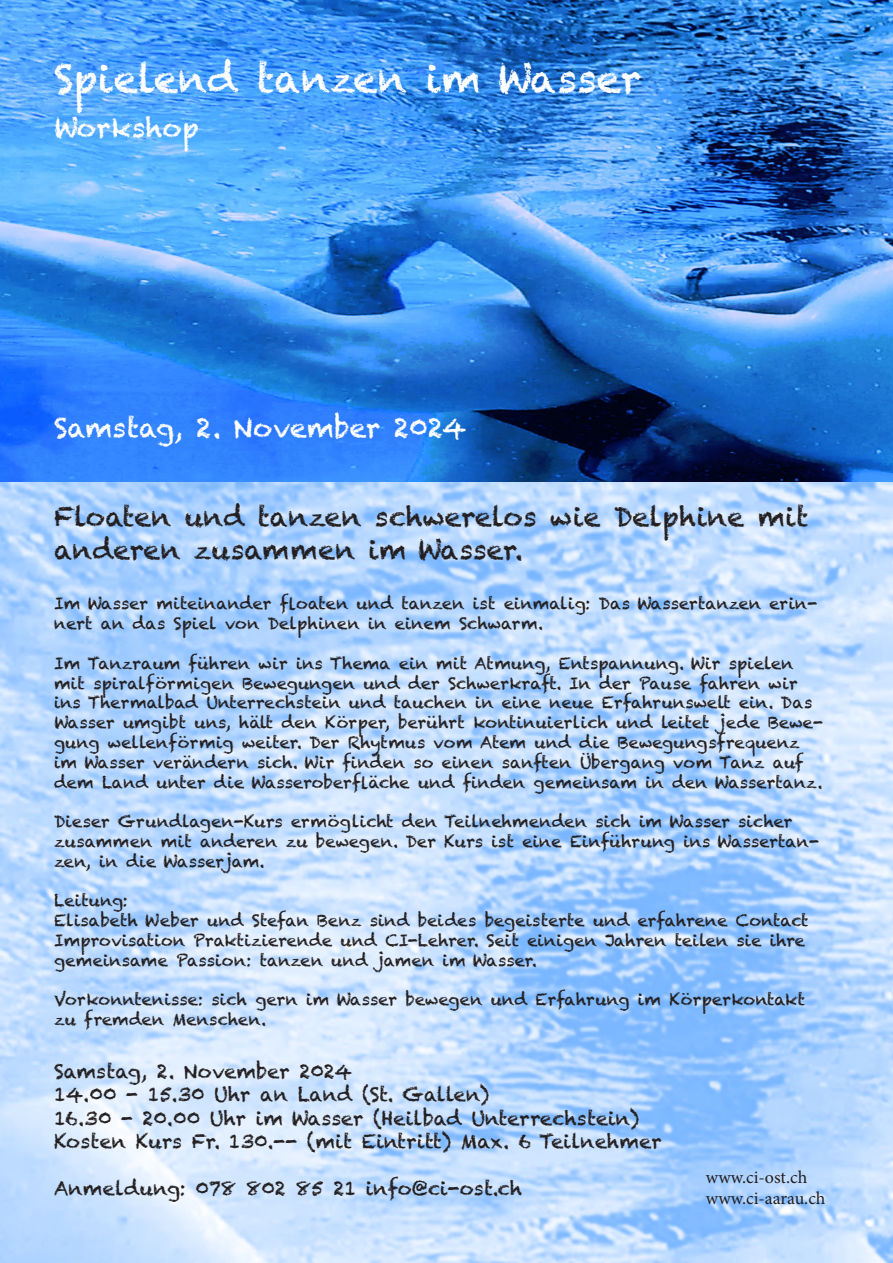
<style>
.page{position:relative;width:893px;height:1263px;background:#fff}
.page>*{position:absolute;margin:0;border:0;box-sizing:border-box;transform-origin:0 0}
.t1{font:39px "Chalkduster";color:#fff}
.t2{font:27px/32.4px "Chalkduster";color:#231f20}
.t3{font:27px "Chalkduster";color:#fff}
.t4{font:19.5px "Chalkduster";color:#231f20}
.t5{font:18px "Minion Pro";color:#231f20}
.t6{font:16.5px/19.8px "Chalkduster";color:#231f20}
</style>
<div class="page">
<img style="left:0;top:0;width:893px;height:483px">
<img style="left:0;top:483px;width:893px;height:780px">
<p class="t1" style="left:54px;top:56px;width:589px">Spielend tanzen im Wasser</p>
<p class="t3" style="left:54px;top:112px;width:146px">Workshop</p>
<p class="t3" style="left:54px;top:412px;width:414px">Samstag, 2. November 2024</p>
<p class="t2" style="left:54px;top:501px;width:756px">Floaten und tanzen schwerelos wie Delphine mit anderen zusammen im Wasser.</p>
<p class="t6" style="left:54px;top:594px;width:765px">Im Wasser miteinander floaten und tanzen ist einmalig: Das Wassertanzen erin&shy;nert an das Spiel von Delphinen in einem Schwarm.</p>
<p class="t6" style="left:54px;top:653px;width:770px">Im Tanzraum führen wir ins Thema ein mit Atmung, Entspannung. Wir spielen mit spiralförmigen Bewegungen und der Schwerkraft. In der Pause fahren wir ins Thermalbad Unterrechstein und tauchen in eine neue Erfahrunswelt ein. Das Wasser umgibt uns, hält den Körper, berührt kontinuierlich und leitet jede Bewe&shy;gung wellenförmig weiter. Der Rhytmus vom Atem und die Bewegungsfrequenz im Wasser verändern sich. Wir finden so einen sanften Übergang vom Tanz auf dem Land unter die Wasseroberfläche und finden gemeinsam in den Wassertanz.</p>
<p class="t6" style="left:54px;top:812px;width:766px">Dieser Grundlagen-Kurs ermöglicht den Teilnehmenden sich im Wasser sicher zusammen mit anderen zu bewegen. Der Kurs ist eine Einführung ins Wassertan&shy;zen, in die Wasserjam.</p>
<p class="t6" style="left:54px;top:891px;width:75px">Leitung:</p>
<p class="t6" style="left:54px;top:911px;width:756px">Elisabeth Weber und Stefan Benz sind beides begeisterte und erfahrene Contact<br>Improvisation Praktizierende und CI-Lehrer. Seit einigen Jahren teilen sie ihre gemeinsame Passion: tanzen und jamen im Wasser.</p>
<p class="t6" style="left:54px;top:990px;width:753px">Vorkonntenisse: sich gern im Wasser bewegen und Erfahrung im Körperkontakt zu fremden Menschen.</p>
<p class="t4" style="left:54px;top:1060px;width:300px">Samstag, 2. November 2024</p>
<p class="t4" style="left:54px;top:1083px;width:437px">14.00 - 15.30 Uhr an Land (St. Gallen)</p>
<p class="t4" style="left:54px;top:1107px;width:587px">16.30 - 20.00 Uhr im Wasser (Heilbad Unterrechstein)</p>
<p class="t4" style="left:54px;top:1130px;width:609px">Kosten Kurs Fr. 130.-- (mit Eintritt) Max. 6 Teilnehmer</p>
<p class="t4" style="left:54px;top:1177px;width:470px">Anmeldung: 078 802 85 21 info@ci-ost.ch</p>
<p class="t5" style="left:706px;top:1165px;width:103px">www.ci-ost.ch</p>
<p class="t5" style="left:706px;top:1186px;width:121px">www.ci-aarau.ch</p>
</div>
